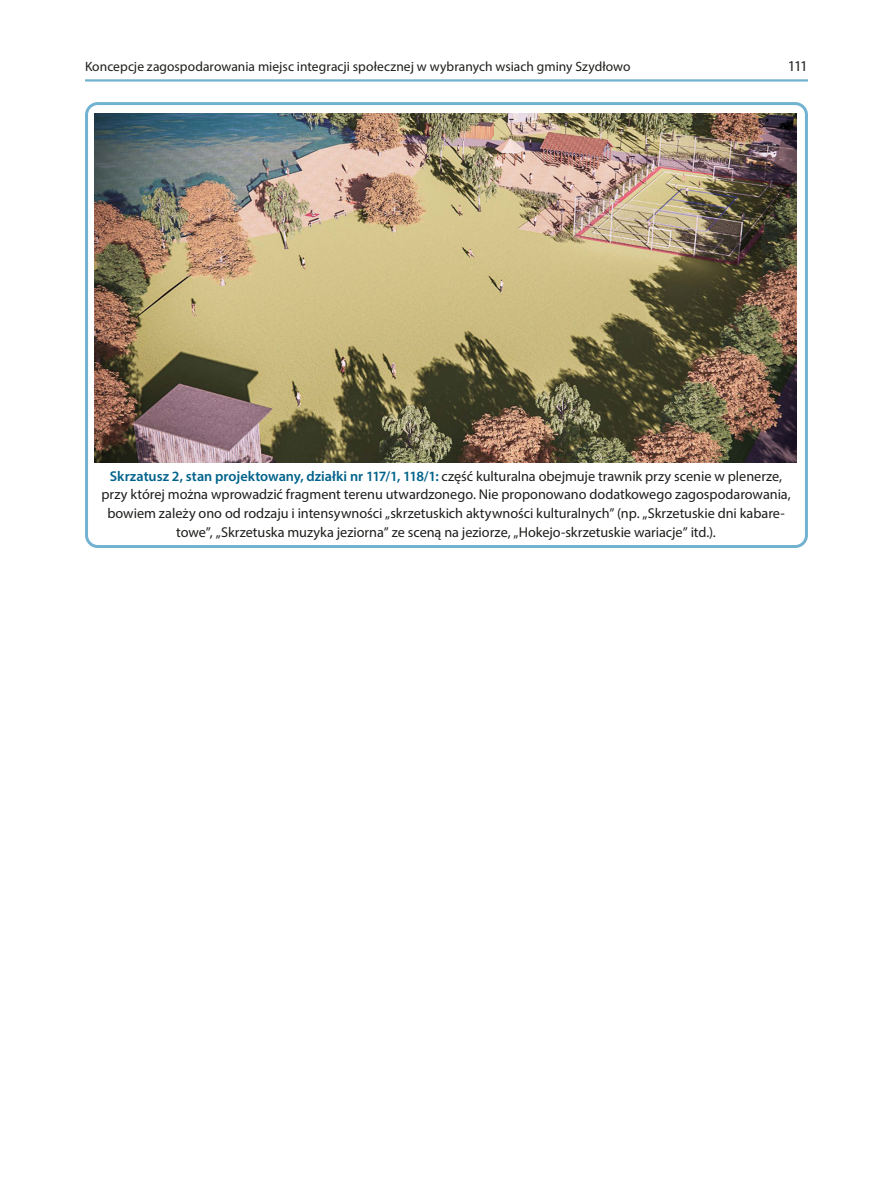
<style>
.page{position:relative;width:893px;height:1191px;background:#fff}
.page>*{position:absolute;margin:0;border:0;box-sizing:border-box;transform-origin:0 0}
.t1{font:15px "Myriad Pro";color:#1d1d1b}
.podpis_ryciny{font:14.25px/18.5px "Myriad Pro";color:#1d1d1b;text-align:center}
.t2{font:13.5px "Myriad Pro";color:#1d1d1b}
.s1{font-weight:600;color:#00628b}
</style>
<div class="page">
<hr style="left:85px;top:79px;width:723px;height:3px;background:#72b2d1">
<img style="left:95px;top:114px;width:701px;height:348px">
<div style="left:85px;top:102px;width:723px;height:446px;border:3px solid #72b2d1;border-radius:11px"></div>
<p class="t2" style="left:85px;top:58px;width:547px">Koncepcje zagospodarowania miejsc integracji społecznej w wybranych wsiach gminy Szydłowo</p>
<p class="t1" style="left:788px;top:56px;width:22px">111</p>
<p class="podpis_ryciny" style="left:101px;top:467px;width:691px"><span class="s1">Skrzatusz 2, stan projektowany, działki nr 117/1, 118/1:</span> część kulturalna obejmuje trawnik przy scenie w plenerze, przy której można wprowadzić fragment terenu utwardzonego. Nie proponowano dodatkowego zagospodarowania, bowiem zależy ono od rodzaju i intensywności „skrzetuskich aktywności kulturalnych” (np. „Skrzetuskie dni kabare&shy;towe”, „Skrzetuska muzyka jeziorna” ze sceną na jeziorze, „Hokejo-skrzetuskie wariacje” itd.).</p>
</div>
